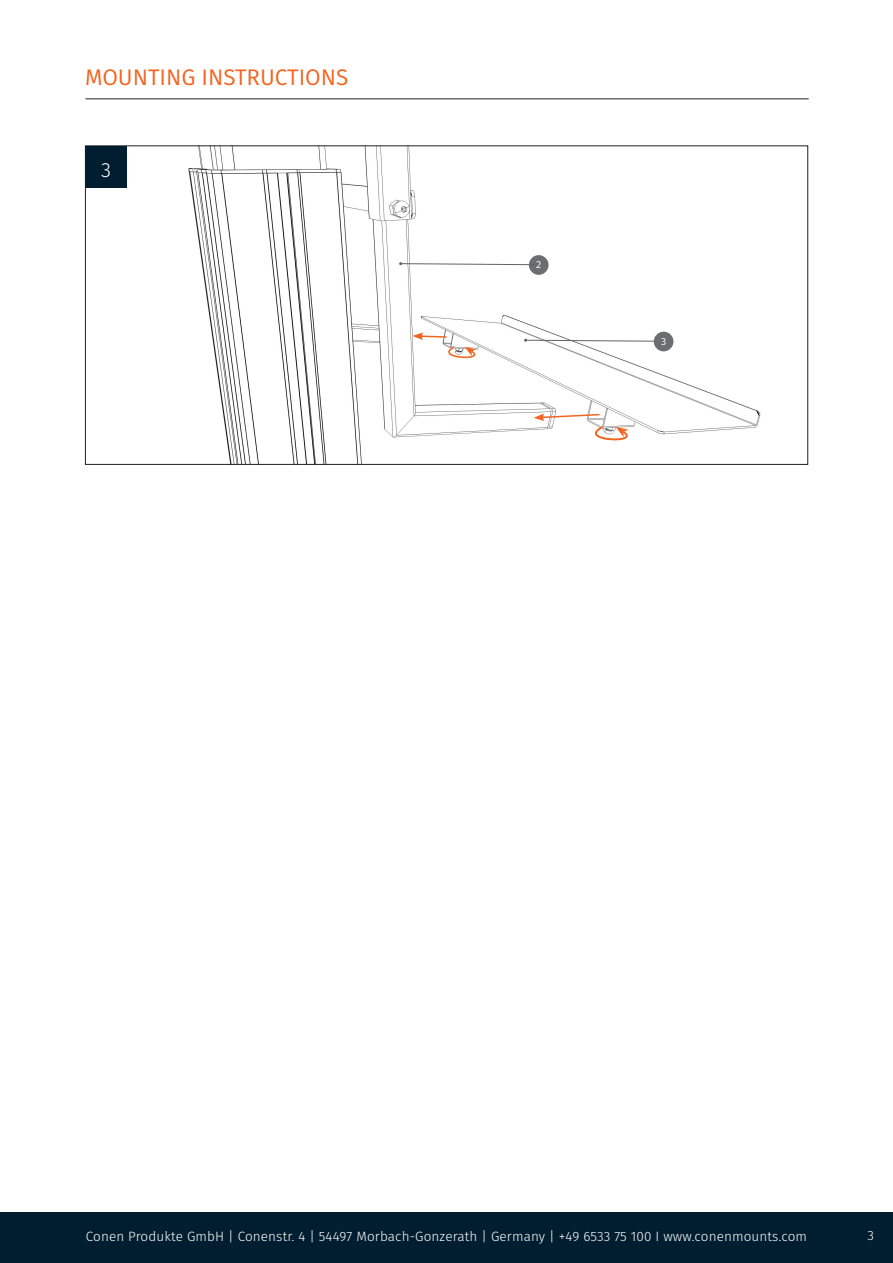
<style>
.page{position:relative;width:893px;height:1263px;background:#fff}
.page>*{position:absolute;margin:0;border:0;box-sizing:border-box;transform-origin:0 0}
.t1{font:22.5px "Fira Sans";color:#f36421}
.t2{font:300 20.55px "Fira Sans";color:#fff}
.t3{font:300 13.5px "Fira Sans";letter-spacing:.01em;color:#fff}
.t4{font:10.35px "Fira Sans";color:#fff}
</style>
<div class="page">
<div style="left:0;top:1213px;width:893px;height:50px;background:#001e2f"></div>
<img style="left:188px;top:148px;width:573px;height:315px">
<hr style="left:85px;top:99px;width:724px;height:1px;background:#231f20">
<div style="left:85px;top:146px;width:42px;height:42px;background:#001e2f"></div>
<svg style="left:524px;top:339px;width:130px;height:3px"></svg>
<div style="left:529px;top:255px;width:20px;height:20px;background:#6c6d70;border-radius:50%"></div>
<svg style="left:399px;top:262px;width:131px;height:3px"></svg>
<div style="left:654px;top:332px;width:19px;height:19px;background:#6c6d70;border-radius:50%"></div>
<svg style="left:534px;top:413px;width:109px;height:31px"></svg>
<svg style="left:412px;top:332px;width:75px;height:29px"></svg>
<p class="t1" style="left:85px;top:60px;width:265px">MOUNTING INSTRUCTIONS</p>
<p class="t2" style="left:102px;top:154px;width:10px">1</p>
<p class="t2" style="left:101px;top:155px;width:11px">3</p>
<p class="t4" style="left:536px;top:257px;width:7px">2</p>
<p class="t4" style="left:661px;top:334px;width:7px">3</p>
<p class="t3" style="left:86px;top:1226px;width:723px">Conen Produkte GmbH | Conenstr. 4 | 54497 Morbach-Gonzerath | Germany | +49 6533 75 100 I www.conenmounts.com</p>
<p class="t3" style="left:867px;top:1226px;width:8px">3</p>
</div>
